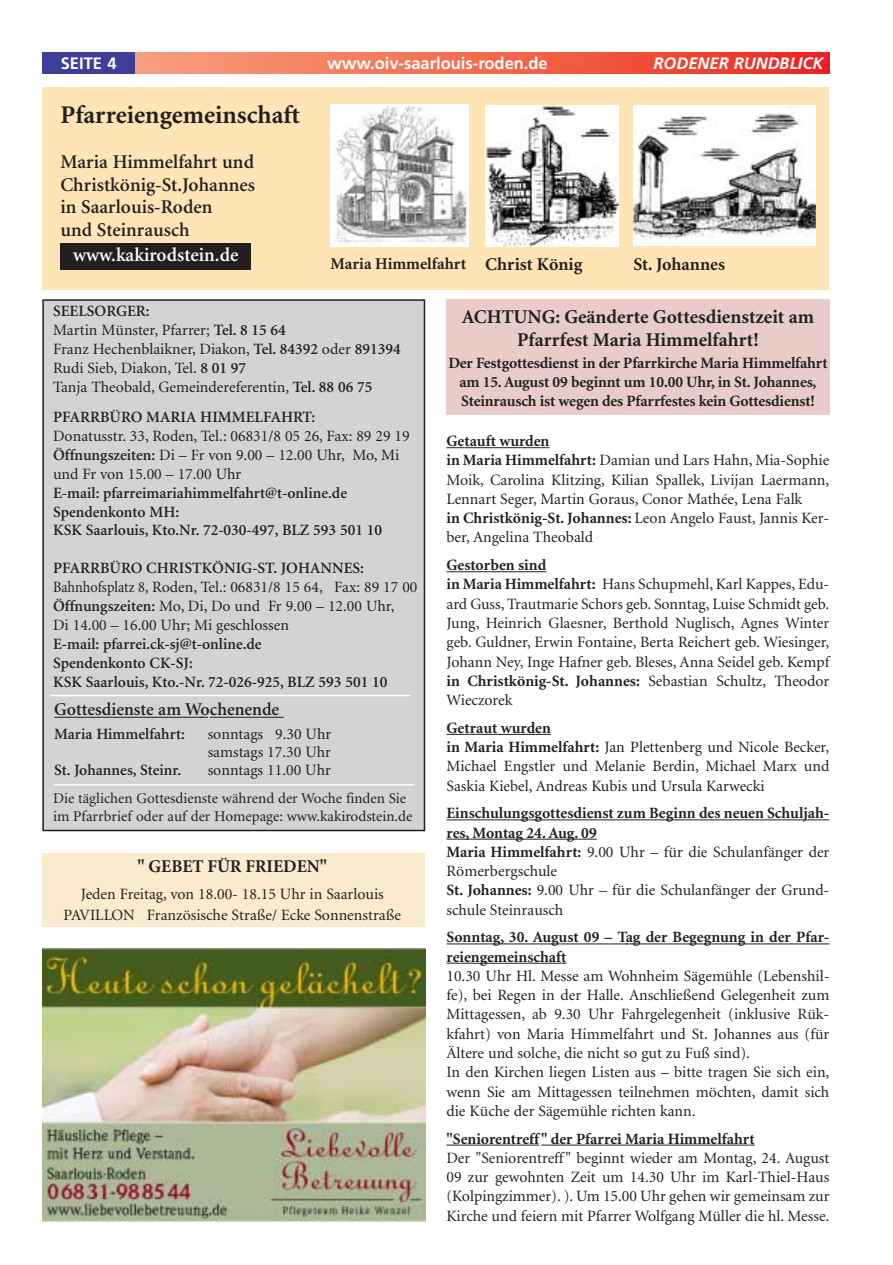
<style>
.page{position:relative;width:893px;height:1265px;background:#fff}
.page>*{position:absolute;margin:0;border:0;box-sizing:border-box;transform-origin:0 0}
.t1{font:700 25.5px "Minion";color:#231f20}
.t2{font:600 19.5px/22.5px "Minion";color:#231f20}
.t3{font:700 19.5px/23.7px "Minion";color:#231f20;text-align:center}
.t4{font:600 19.5px "Minion";color:#fff}
.t5{font:700 18px "Minion";color:#231f20}
.t6{font:600 18px "Minion";color:#231f20}
.t7{font:700 16.5px "Frutiger";color:#fff}
.t8{font:700 16.5px "Minion";color:#231f20}
.t9{font:italic 700 16.5px "Frutiger";color:#fff}
.t10{font:15.75px/19.2px "Minion";color:#231f20}
.t11{font:700 15.75px/19.2px "Minion";letter-spacing:-.005em;color:#231f20}
.t12{font:600 15.75px/18.9px "Minion";color:#231f20}
.t13{font:15.75px/18.9px "Minion";color:#231f20;scale:.9 1}
.t14{font:15px/18px "Minion";color:#231f20}
.s1{font-size:18px}
.s2{font-weight:600}
.s3{font-weight:700}
.s4{font-weight:400}
</style>
<div class="page">
<div style="left:446px;top:299px;width:384px;height:115px;background:#e9cbc8"></div>
<div style="left:64px;top:53px;width:765px;height:21px;background:linear-gradient(to right,#f8b088,#ed2a1e)"></div>
<div style="left:42px;top:53px;width:93px;height:21px;background:#3f3f99"></div>
<div style="left:42px;top:87px;width:787px;height:202px;background:#ffe5b5"></div>
<div style="left:330px;top:104px;width:139px;height:143px;background:#fff"></div>
<img style="left:334px;top:105px;width:133px;height:138px">
<img style="left:485px;top:105px;width:133px;height:142px">
<img style="left:633px;top:106px;width:182px;height:139px">
<div style="left:43px;top:300px;width:381px;height:530px;background:#d1d3d4"></div>
<div style="left:42px;top:299px;width:383px;height:532px;border:2px solid #231f20"></div>
<hr style="left:54px;top:717px;width:34px;height:1px;background:#231f20">
<hr style="left:87px;top:717px;width:37px;height:1px;background:#231f20">
<svg style="left:124px;top:717px;width:22px;height:1px"></svg>
<hr style="left:146px;top:717px;width:39px;height:1px;background:#231f20">
<svg style="left:185px;top:717px;width:99px;height:1px"></svg>
<hr style="left:51px;top:695px;width:360px;height:1px;background:#fff">
<div style="left:42px;top:853px;width:383px;height:74px;background:#faebcf"></div>
<hr style="left:54px;top:784px;width:360px;height:1px;background:#fff">
<div style="left:61px;top:243px;width:190px;height:26px;background:#231f20"></div>
<img style="left:42px;top:948px;width:383px;height:275px">
<svg style="left:446px;top:447px;width:18px;height:1px"></svg>
<hr style="left:464px;top:447px;width:61px;height:1px;background:#231f20">
<svg style="left:525px;top:447px;width:24px;height:1px"></svg>
<svg style="left:446px;top:571px;width:60px;height:1px"></svg>
<hr style="left:506px;top:571px;width:40px;height:1px;background:#231f20">
<svg style="left:446px;top:734px;width:46px;height:1px"></svg>
<hr style="left:492px;top:734px;width:35px;height:1px;background:#231f20">
<svg style="left:526px;top:734px;width:25px;height:1px"></svg>
<svg style="left:446px;top:819px;width:114px;height:1px"></svg>
<hr style="left:560px;top:819px;width:33px;height:1px;background:#231f20">
<hr style="left:593px;top:819px;width:65px;height:1px;background:#231f20">
<svg style="left:659px;top:819px;width:14px;height:1px"></svg>
<hr style="left:673px;top:819px;width:34px;height:1px;background:#231f20">
<hr style="left:707px;top:819px;width:32px;height:1px;background:#231f20">
<svg style="left:739px;top:819px;width:90px;height:1px"></svg>
<svg style="left:446px;top:838px;width:48px;height:1px"></svg>
<hr style="left:494px;top:838px;width:55px;height:1px;background:#231f20">
<svg style="left:548px;top:838px;width:48px;height:1px"></svg>
<svg style="left:446px;top:943px;width:16px;height:1px"></svg>
<hr style="left:462px;top:943px;width:47px;height:1px;background:#231f20">
<svg style="left:509px;top:943px;width:33px;height:1px"></svg>
<hr style="left:542px;top:943px;width:85px;height:1px;background:#231f20">
<svg style="left:625px;top:943px;width:95px;height:1px"></svg>
<hr style="left:720px;top:943px;width:57px;height:1px;background:#231f20">
<hr style="left:784px;top:943px;width:39px;height:1px;background:#231f20">
<svg style="left:446px;top:962px;width:120px;height:1px"></svg>
<svg style="left:446px;top:1144px;width:120px;height:1px"></svg>
<hr style="left:566px;top:1144px;width:38px;height:1px;background:#231f20">
<svg style="left:604px;top:1144px;width:75px;height:1px"></svg>
<hr style="left:679px;top:1144px;width:38px;height:1px;background:#231f20">
<hr style="left:717px;top:1144px;width:32px;height:1px;background:#231f20">
<p class="t7" style="left:61px;top:57px;width:57px">SEITE 4</p>
<p class="t7" style="left:327px;top:56px;width:222px">www.oiv-saarlouis-roden.de</p>
<p class="t9" style="left:653px;top:56px;width:172px">RODENER RUNDBLICK</p>
<h1 class="t1" style="left:60px;top:105px;width:241px">Pfarreiengemeinschaft</h1>
<p class="t2" style="left:60px;top:152px;width:196px">Maria Himmelfahrt und<br>Christkönig-St.Johannes in Saarlouis-Roden<br>und Steinrausch</p>
<p class="t4" style="left:73px;top:247px;width:167px">www.kakirodstein.de</p>
<p class="t8" style="left:330px;top:257px;width:253px">Maria Himmelfahrt <span class="s1">Christ König</span></p>
<p class="t5" style="left:633px;top:257px;width:93px">St. Johannes</p>
<p class="t10" style="left:53px;top:303px;width:349px"><span class="s2">SEELSORGER:<br></span>Martin Münster, Pfarrer; <span class="s2">Tel. 8 15 64<br></span>Franz Hechenblaikner, Diakon, <span class="s2">Tel. 84392</span> oder <span class="s2">891394<br></span>Rudi Sieb, Diakon, Tel. <span class="s2">8 01 97<br></span>Tanja Theobald, Gemeindereferentin, <span class="s2">Tel. 88 06 75</span></p>
<p class="t12" style="left:53px;top:409px;width:264px">PFARRBÜRO MARIA HIMMELFAHRT:</p>
<p class="t10" style="left:53px;top:428px;width:358px">Donatusstr. 33, Roden, Tel.: 06831/8 05 26, Fax: 89 29 19<br><span class="s2">Öffnungszeiten:</span> Di – Fr von 9.00 – 12.00 Uhr, Mo, Mi und Fr von 15.00 – 17.00 Uhr</p>
<p class="t12" style="left:53px;top:484px;width:330px">E-mail: pfarreimariahimmelfahrt@t-online.de<br>Spendenkonto MH:<br>KSK Saarlouis, Kto.Nr. 72-030-497, BLZ 593 501 10</p>
<p class="t12" style="left:53px;top:560px;width:312px">PFARRBÜRO CHRISTKÖNIG-ST. JOHANNES:</p>
<p class="t13" style="left:53px;top:579px;width:406px">Bahnhofsplatz 8, Roden, Tel.: 06831/8 15 64, Fax: 89 17 00<br><span class="s2">Öffnungszeiten:</span> Mo, Di, Do und Fr 9.00 – 12.00 Uhr,<br>Di 14.00 – 16.00 Uhr; Mi geschlossen</p>
<p class="t12" style="left:53px;top:635px;width:336px">E-mail: pfarrei.ck-sj@t-online.de<br>Spendenkonto CK-SJ:<br>KSK Saarlouis, Kto.-Nr. 72-026-925, BLZ 593 501 10</p>
<p class="t6" style="left:54px;top:702px;width:227px">Gottesdienste am Wochenende</p>
<p class="t12" style="left:54px;top:725px;width:132px">Maria Himmelfahrt:</p>
<p class="t10" style="left:208px;top:726px;width:125px;line-height:18px">sonntags 9.30 Uhr samstags 17.30 Uhr</p>
<p class="t12" style="left:54px;top:761px;width:129px">St. Johannes, Steinr.</p>
<p class="t10" style="left:208px;top:761px;width:125px">sonntags 11.00 Uhr</p>
<p class="t14" style="left:53px;top:791px;width:361px">Die täglichen Gottesdienste während der Woche finden Sie im Pfarrbrief oder auf der Homepage: www.kakirodstein.de</p>
<p class="t5" style="left:137px;top:859px;width:191px">" GEBET FÜR FRIEDEN"</p>
<p class="t10" style="left:64px;top:884px;width:339px;line-height:21px;text-align:center">Jeden Freitag, von 18.00- 18.15 Uhr in Saarlouis<br>PAVILLON Französische Straße/ Ecke Sonnenstraße</p>
<p class="t3" style="left:462px;top:306px;width:353px">ACHTUNG: Geänderte Gottesdienstzeit am<br>Pfarrfest Maria Himmelfahrt!</p>
<p class="t11" style="left:448px;top:354px;width:381px;text-align:center">Der Festgottesdienst in der Pfarrkirche Maria Himmelfahrt am 15. August 09 beginnt um 10.00 Uhr, in St. Johannes,<br>Steinrausch ist wegen des Pfarrfestes kein Gottesdienst!</p>
<p class="t10" style="left:446px;top:433px;width:384px"><span class="s3">Getauft wurden<br>in Maria Himmelfahrt:</span> Damian und Lars Hahn, Mia-Sophie Moik, Carolina Klitzing, Kilian Spallek, Livijan Laermann, Lennart Seger, Martin Goraus, Conor Mathée, Lena Falk<br><span class="s3">in Christkönig-St. Johannes:</span> Leon Angelo Faust, Jannis Ker&shy;ber, Angelina Theobald</p>
<p class="t10" style="left:446px;top:557px;width:384px"><span class="s3">Gestorben sind<br>in Maria Himmelfahrt:</span> Hans Schupmehl, Karl Kappes, Edu&shy;ard Guss, Trautmarie Schors geb. Sonntag, Luise Schmidt geb.<br>Jung, Heinrich Glaesner, Berthold Nuglisch, Agnes Winter geb. Guldner, Erwin Fontaine, Berta Reichert geb. Wiesinger, Johann Ney, Inge Hafner geb. Bleses, Anna Seidel geb. Kempf <span class="s3">in Christkönig-St. Johannes:</span> Sebastian Schultz, Theodor Wieczorek</p>
<p class="t10" style="left:446px;top:719px;width:384px"><span class="s3">Getraut wurden<br>in Maria Himmelfahrt:</span> Jan Plettenberg und Nicole Becker, Michael Engstler und Melanie Berdin, Michael Marx und Saskia Kiebel, Andreas Kubis und Ursula Karwecki</p>
<p class="t11" style="left:446px;top:805px;width:384px">Einschulungsgottesdienst zum Beginn des neuen Schuljah&shy;res, Montag 24. Aug. 09<br>Maria Himmelfahrt: <span class="s4">9.00 Uhr – für die Schulanfänger der Römerbergschule<br></span>St. Johannes: <span class="s4">9.00 Uhr – für die Schulanfänger der Grund&shy;schule Steinrausch</span></p>
<p class="t11" style="left:446px;top:929px;width:384px">Sonntag, 30. August 09 – Tag der Begegnung in der Pfar&shy;reiengemeinschaft</p>
<p class="t10" style="left:446px;top:967px;width:384px">10.30 Uhr Hl. Messe am Wohnheim Sägemühle (Lebenshil&shy;fe), bei Regen in der Halle. Anschließend Gelegenheit zum Mittagessen, ab 9.30 Uhr Fahrgelegenheit (inklusive Rük&shy;kfahrt) von Maria Himmelfahrt und St. Johannes aus (für Ältere und solche, die nicht so gut zu Fuß sind).<br>In den Kirchen liegen Listen aus – bitte tragen Sie sich ein, wenn Sie am Mittagessen teilnehmen möchten, damit sich die Küche der Sägemühle richten kann.</p>
<p class="t11" style="left:446px;top:1130px;width:310px">"Seniorentreff " der Pfarrei Maria Himmelfahrt</p>
<p class="t10" style="left:446px;top:1149px;width:384px;text-align:justify">Der "Seniorentreff " beginnt wieder am Montag, 24. August 09 zur gewohnten Zeit um 14.30 Uhr im Karl-Thiel-Haus (Kolpingzimmer). ). Um 15.00 Uhr gehen wir gemeinsam zur Kirche und feiern mit Pfarrer Wolfgang Müller die hl. Messe.</p>
</div>
